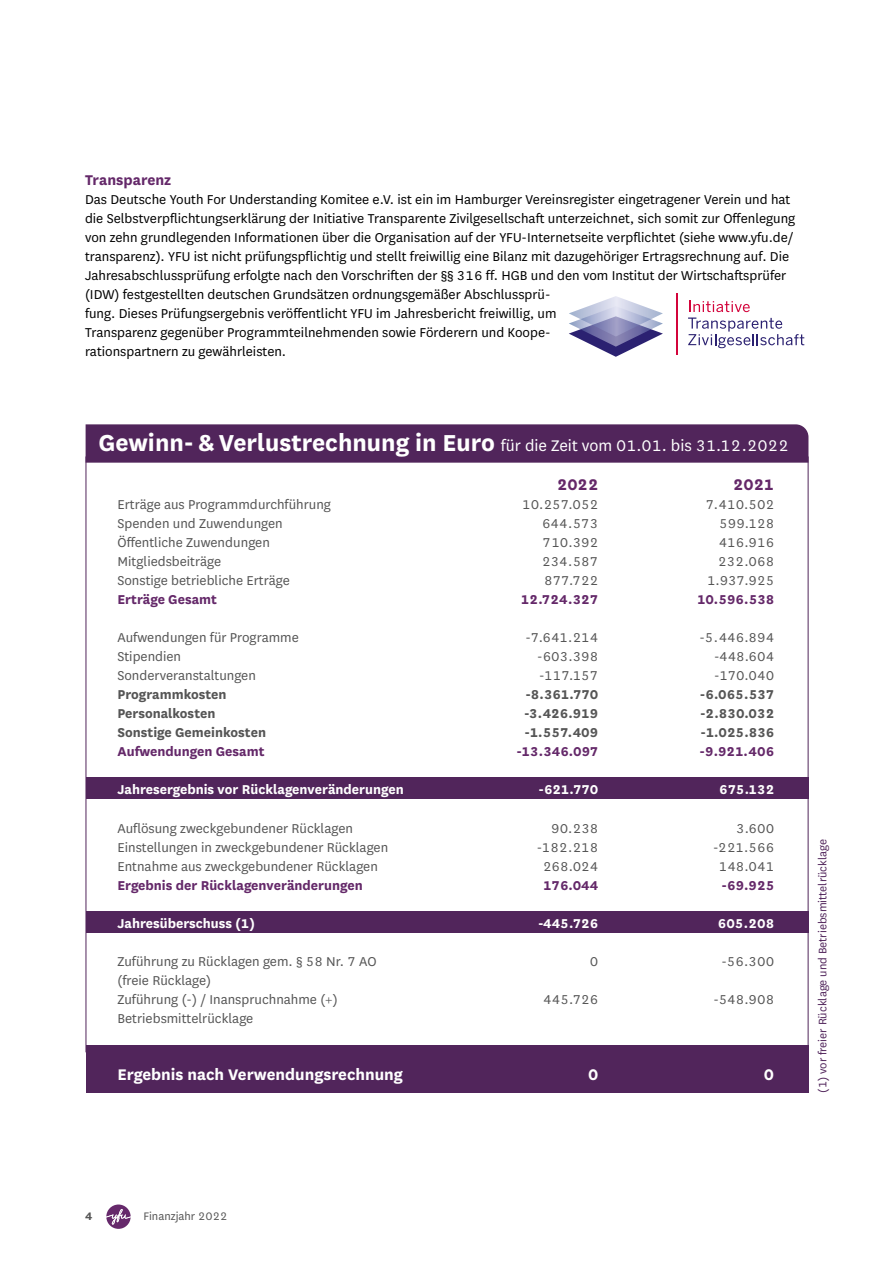
<style>
.page{position:relative;width:893px;height:1263px;background:#fff}
.page>*{position:absolute;margin:0;border:0;box-sizing:border-box;transform-origin:0 0}
.t1{font:18px/38.1px "National";color:#fff}
.t2{font:700 18px "National";color:#fff}
.t3{font:700 18px "National";color:#642869}
.t4{font:700 16.5px "National";color:#642869}
.t5{font:15px/19px "National";color:#000}
.t6{font:15px/19px "National";color:#555}
.t7{font:700 15px "National";color:#642869}
.t8{font:700 15px/19px "National";color:#555;text-align:justify}
.t9{font:700 15px "National";color:#fff}
.t10{font:12.75px "National";color:#51255b}
.t11{font:12.75px "National";color:#555}
.t12{font:700 12.75px "National";color:#555}
.s1{font-weight:700;font-size:27px}
.s2{font-weight:700;color:#642869}
</style>
<div class="page">
<svg style="left:106px;top:1204px;width:25px;height:25px"></svg>
<div style="left:86px;top:1045px;width:722px;height:47px;background:#51255b"></div>
<div style="left:86px;top:911px;width:722px;height:21px;background:#51255b"></div>
<div style="left:86px;top:777px;width:722px;height:21px;background:#51255b"></div>
<div style="left:86px;top:424px;width:722px;height:39px;background:#51255b"></div>
<svg style="left:569px;top:296px;width:94px;height:61px"></svg>
<svg style="left:688px;top:301px;width:116px;height:47px"></svg>
<hr style="left:676px;top:293px;width:1px;height:61px;background:#d3043b">
<p class="t4" style="left:85px;top:168px;width:88px">Transparenz</p>
<p class="t5" style="left:85px;top:189px;width:712px">Das Deutsche Youth For Understanding Komitee e.V. ist ein im Hamburger Vereinsregister eingetragener Verein und hat die Selbstverpflichtungserklärung der Initiative Transparente Zivilgesellschaft unterzeichnet, sich somit zur Offenlegung von zehn grundlegenden Informationen über die Organisation auf der YFU-Internetseite verpflichtet (siehe www.yfu.de/ transparenz). YFU ist nicht prüfungspflichtig und stellt freiwillig eine Bilanz mit dazugehöriger Ertragsrechnung auf. Die Jahresabschlussprüfung erfolgte nach den Vorschriften der §§ 316 ff. HGB und den vom Institut der Wirtschaftsprüfer (IDW) festgestellten deutschen Grundsätzen ordnungsgemäßer Abschlussprü-<br>fung. Dieses Prüfungsergebnis veröffentlicht YFU im Jahresbericht freiwillig, um<br>Transparenz gegenüber Programmteilnehmenden sowie Förderern und Koope-<br>rationspartnern zu gewährleisten.</p>
<p class="t1" style="left:557px;top:426px;width:233px;text-indent:-459px"><span class="s1">Gewinn- &amp; Verlustrechnung in Euro</span> für die Zeit vom 01.01. bis 31.12.2022<br><span class="s2">2022</span></p>
<p class="t6" style="left:542px;top:494px;width:58px;text-align:justify;text-indent:-20px">10.257.052<br>644.573<br>710.392<br>234.587<br>877.722</p>
<p class="t7" style="left:521px;top:589px;width:79px">12.724.327</p>
<p class="t6" style="left:537px;top:627px;width:63px;text-align:justify;text-indent:-12px">-7.641.214 -603.398 -117.157</p>
<p class="t8" style="left:524px;top:684px;width:76px">-8.361.770 -3.426.919 -1.557.409</p>
<p class="t7" style="left:516px;top:741px;width:84px">-13.346.097</p>
<p class="t9" style="left:538px;top:779px;width:61px">-621.770</p>
<p class="t6" style="left:537px;top:818px;width:63px;text-align:right">90.238 -182.218<br>268.024</p>
<p class="t7" style="left:543px;top:874px;width:57px">176.044</p>
<p class="t9" style="left:538px;top:912px;width:62px">-445.726</p>
<p class="t6" style="left:590px;top:951px;width:10px">0</p>
<p class="t6" style="left:543px;top:989px;width:57px">445.726</p>
<p class="t3" style="left:733px;top:471px;width:43px">2021</p>
<p class="t6" style="left:706px;top:494px;width:70px;text-align:right">7.410.502<br>599.128<br>416.916<br>232.068<br>1.937.925</p>
<p class="t7" style="left:697px;top:589px;width:79px">10.596.538</p>
<p class="t6" style="left:714px;top:627px;width:62px;text-align:justify;text-indent:-14px">-5.446.894 -448.604 -170.040</p>
<p class="t8" style="left:700px;top:684px;width:76px">-6.065.537 -2.830.032 -1.025.836</p>
<p class="t7" style="left:700px;top:741px;width:76px">-9.921.406</p>
<p class="t9" style="left:719px;top:779px;width:57px">675.132</p>
<p class="t6" style="left:713px;top:818px;width:63px;text-align:right">3.600 -221.566<br>148.041</p>
<p class="t7" style="left:721px;top:874px;width:54px">-69.925</p>
<p class="t9" style="left:718px;top:912px;width:58px">605.208</p>
<p class="t6" style="left:722px;top:951px;width:54px">-56.300</p>
<p class="t6" style="left:713px;top:989px;width:62px">-548.908</p>
<p class="t6" style="left:117px;top:494px;width:215px">Erträge aus Programmdurchführung<br>Spenden und Zuwendungen<br>Öffentliche Zuwendungen<br>Mitgliedsbeiträge<br>Sonstige betriebliche Erträge</p>
<p class="t7" style="left:117px;top:589px;width:101px">Erträge Gesamt</p>
<p class="t6" style="left:117px;top:627px;width:183px">Aufwendungen für Programme<br>Stipendien<br>Sonderveranstaltungen</p>
<p class="t8" style="left:117px;top:684px;width:150px;text-align:left">Programmkosten<br>Personalkosten<br>Sonstige Gemeinkosten</p>
<p class="t7" style="left:117px;top:741px;width:149px">Aufwendungen Gesamt</p>
<p class="t9" style="left:117px;top:779px;width:288px">Jahresergebnis vor Rücklagenveränderungen</p>
<p class="t6" style="left:117px;top:818px;width:272px">Auflösung zweckgebundener Rücklagen<br>Einstellungen in zweckgebundener Rücklagen<br>Entnahme aus zweckgebundener Rücklagen</p>
<p class="t7" style="left:117px;top:874px;width:247px">Ergebnis der Rücklagenveränderungen</p>
<p class="t9" style="left:117px;top:912px;width:139px">Jahresüberschuss (1)</p>
<p class="t6" style="left:117px;top:951px;width:261px">Zuführung zu Rücklagen gem. § 58 Nr. 7 AO (freie Rücklage)<br>Zuführung (-) / Inanspruchnahme (+)<br>Betriebsmittelrücklage</p>
<p class="t2" style="left:117px;top:1062px;width:287px">Ergebnis nach Verwendungsrechnung</p>
<p class="t2" style="left:588px;top:1062px;width:12px">0</p>
<p class="t2" style="left:764px;top:1062px;width:12px">0</p>
<p class="t10" style="left:814px;top:1092px;width:255px;rotate:-90deg">(1) vor freier Rücklage und Betriebsmittelrücklage</p>
<p class="t12" style="left:85px;top:1207px;width:9px">4</p>
<p class="t11" style="left:143px;top:1208px;width:86px">Finanzjahr 2022</p>
</div>
